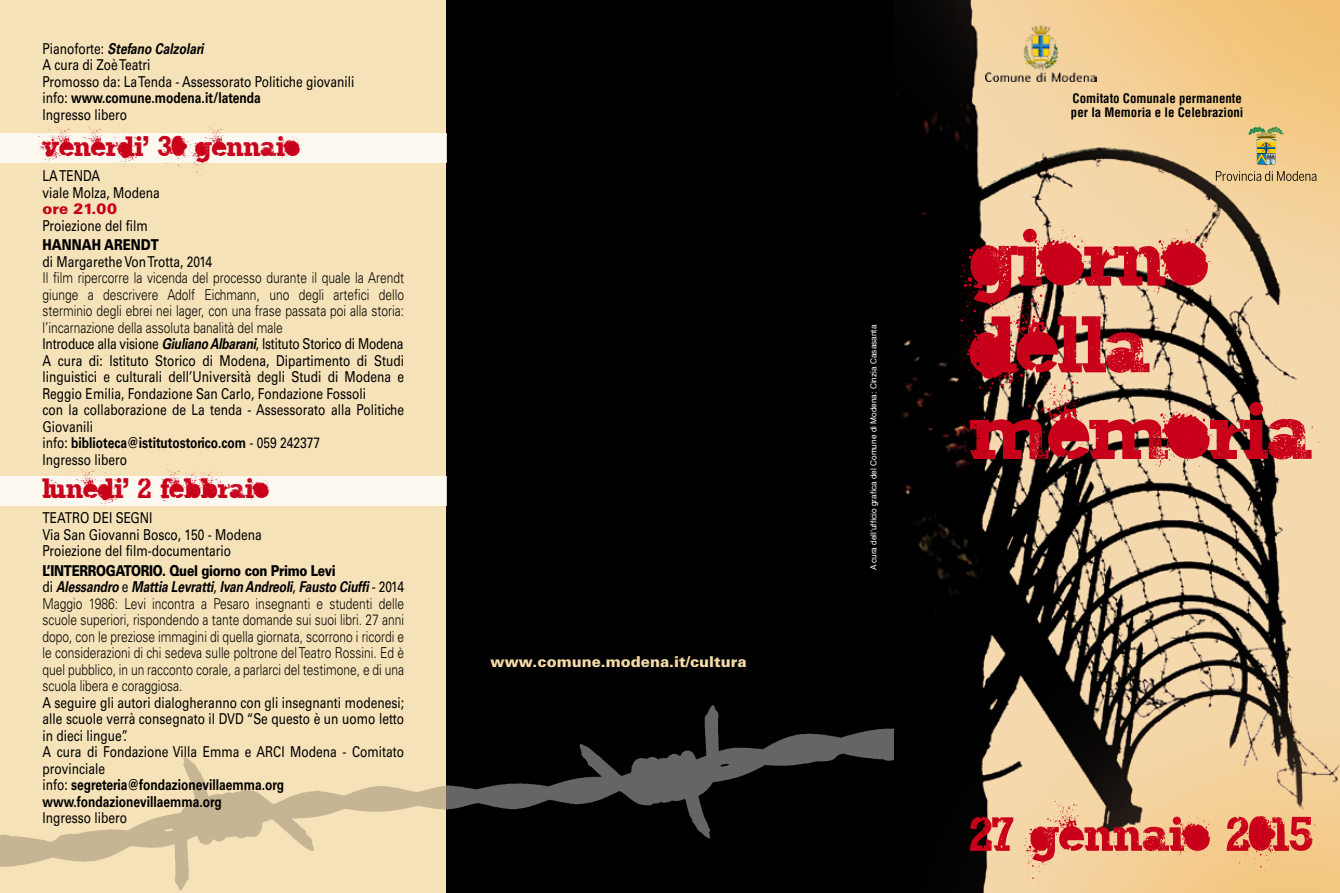
<style>
.page{position:relative;width:1340px;height:893px;background:#fff}
.page>*{position:absolute;margin:0;border:0;box-sizing:border-box;transform-origin:0 0}
.t1{font:94.35px/86.7px "The Great Thunder";color:#c90019}
.t2{font:56.55px "The Great Thunder";letter-spacing:.01em;color:#c90019}
.t3{font:33px "The Great Thunder";letter-spacing:.01em;color:#c90019}
.t4{font:15px/16.5px "Univers";color:#000;scale:.8 1}
.t5{font:300 15px/16.5px "Univers";color:#000;scale:.8 1}
.t6{font:900 15px "Univers";color:#f4dba7}
.t7{font:900 15px "Univers";color:#000;scale:.8 1}
.t8{font:900 15px "Univers";color:#c90019}
.t9{font:700 condensed 12.9px/14.2px "Helvetica";color:#000}
.t10{font:8.25px "Helvetica";color:#fff}
.s1{font-weight:700;font-style:italic}
.s2{font-weight:700}
.s3{font-weight:300}
.s4{font-weight:900}
.s5{font-weight:400}
</style>
<div class="page">
<div style="left:0;top:0;width:446px;height:893px;background:#f6e2b8"></div>
<img style="left:0;top:756px;width:446px;height:135px">
<img style="left:893px;top:0;width:446px;height:893px">
<div style="left:446px;top:0;width:447px;height:893px;background:#000"></div>
<img style="left:985px;top:26px;width:111px;height:55px">
<svg style="left:1215px;top:127px;width:101px;height:54px;background:#dabd83"></svg>
<div style="left:0;top:133px;width:446px;height:30px;background:#fdf9f0"></div>
<div style="left:0;top:476px;width:446px;height:30px;background:#fdf9f0"></div>
<img style="left:446px;top:705px;width:447px;height:134px">
<p class="t4" style="left:43px;top:40px;width:391px">Pianoforte: <span class="s1">Stefano Calzolari<br></span>A cura di Zoè Teatri<br>Promosso da: La Tenda - Assessorato Politiche giovanili info: <span class="s2">www.comune.modena.it/latenda<br></span>Ingresso libero</p>
<h3 class="t3" style="left:43px;top:125px;width:102px">venerdi</h3>
<h3 class="t3" style="left:143px;top:110px;width:6px">,</h3>
<h3 class="t3" style="left:158px;top:125px;width:143px">30gennaio</h3>
<p class="t4" style="left:43px;top:168px;width:148px">LA TENDA<br>viale Molza, Modena</p>
<p class="t8" style="left:43px;top:199px;width:76px">ore 21.00</p>
<p class="t4" style="left:43px;top:217px;width:133px">Proiezione del film</p>
<p class="t7" style="left:43px;top:235px;width:147px">HANNAH ARENDT</p>
<p class="t4" style="left:43px;top:253px;width:214px">di Margarethe Von Trotta, 2014</p>
<p class="t4" style="left:43px;top:270px;width:453px"><span class="s3">Il film ripercorre la vicenda del processo durante il quale la Arendt giunge a descrivere Adolf Eichmann, uno degli artefici dello sterminio degli ebrei nei lager, con una frase passata poi alla storia: l’incarnazione della assoluta banalità del male<br></span>Introduce alla visione <span class="s1">Giuliano Albarani</span>, Istituto Storico di Modena A cura di: Istituto Storico di Modena, Dipartimento di Studi linguistici e culturali dell’Università degli Studi di Modena e Reggio Emilia, Fondazione San Carlo, Fondazione Fossoli<br>con la collaborazione de La tenda - Assessorato alla Politiche Giovanili<br>info: <span class="s2">biblioteca@istitutostorico.com</span> - 059 242377<br>Ingresso libero</p>
<h3 class="t3" style="left:43px;top:467px;width:82px">lunedi</h3>
<h3 class="t3" style="left:123px;top:452px;width:6px">,</h3>
<h3 class="t3" style="left:138px;top:467px;width:132px">2 febbraio</h3>
<p class="t4" style="left:43px;top:510px;width:275px">TEATRO DEI SEGNI<br>Via San Giovanni Bosco, 150 - Modena<br>Proiezione del film-documentario</p>
<p class="t5" style="left:43px;top:562px;width:453px"><span class="s4">L’INTERROGATORIO. Quel giorno con Primo Levi<br></span><span class="s5">di</span> <span class="s1">Alessandro</span> <span class="s5">e</span> <span class="s1">Mattia Levratti</span><span class="s5">,</span> <span class="s1">Ivan Andreoli</span><span class="s5">,</span> <span class="s1">Fausto Ciuffi</span> <span class="s5">- 2014<br></span>Maggio 1986: Levi incontra a Pesaro insegnanti e studenti delle scuole superiori, rispondendo a tante domande sui suoi libri. 27 anni dopo, con le preziose immagini di quella giornata, scorrono i ricordi e le considerazioni di chi sedeva sulle poltrone del Teatro Rossini. Ed è quel pubblico, in un racconto corale, a parlarci del testimone, e di una scuola libera e coraggiosa.</p>
<p class="t4" style="left:43px;top:694px;width:453px">A seguire gli autori dialogheranno con gli insegnanti modenesi; alle scuole verrà consegnato il DVD “Se questo è un uomo letto in dieci lingue”.<br>A cura di Fondazione Villa Emma e ARCI Modena - Comitato provinciale<br>info: <span class="s2">segreteria@fondazionevillaemma.org www.fondazionevillaemma.org</span></p>
<p class="t4" style="left:43px;top:810px;width:107px">Ingresso libero</p>
<p class="t6" style="left:490px;top:652px;width:258px">www.comune.modena.it/cultura</p>
<p class="t10" style="left:867px;top:570px;width:247px;rotate:-90deg">A cura dell’ufficio grafica del Comune di Modena: Cinzia Casasanta</p>
<p class="t9" style="left:1070px;top:91px;width:174px">Comitato Comunale permanente per la Memoria e le Celebrazioni</p>
<h1 class="t1" style="left:969px;top:210px;width:343px">giorno della memoria</h1>
<h2 class="t2" style="left:969px;top:798px;width:343px">27 gennaio 2015</h2>
</div>
